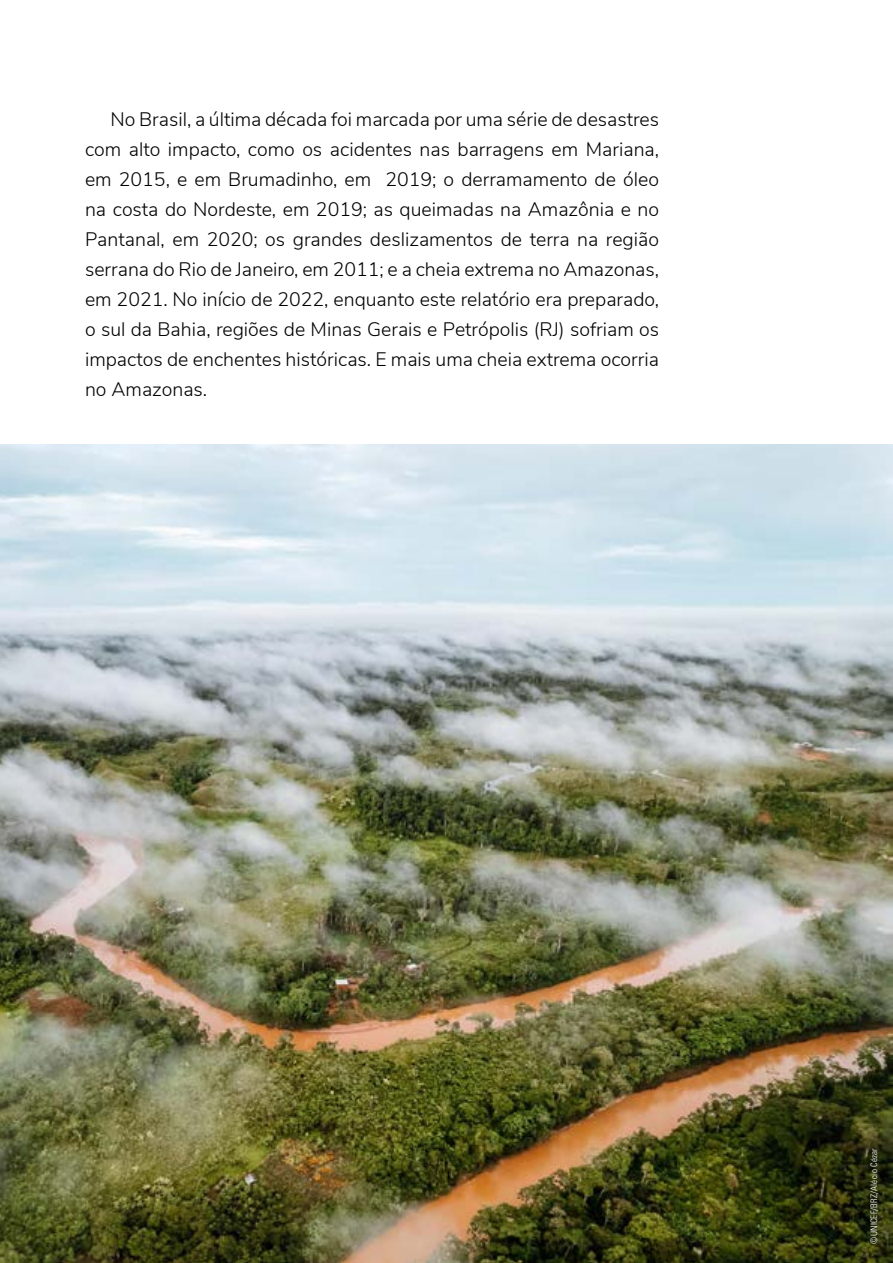
<style>
.page{position:relative;width:893px;height:1263px;background:#fff}
.page>*{position:absolute;margin:0;border:0;box-sizing:border-box;transform-origin:0 0}
.t1{font:300 19.5px/30px "Nunito Sans";color:#000;text-align:justify}
.t2{font:600 15px "Nunito Sans";color:#fff}
.t3{font:300 condensed 9px "Univers LT Std";letter-spacing:.02em;color:#fff}
</style>
<div class="page">
<img style="left:0;top:444px;width:893px;height:819px">
<p class="t1" style="left:85px;top:103px;width:576px;text-indent:26px">No Brasil, a última década foi marcada por uma série de desastres com alto impacto, como os acidentes nas barragens em Mariana, em 2015, e em Brumadinho, em 2019; o derramamento de óleo na costa do Nordeste, em 2019; as queimadas na Amazônia e no Pantanal, em 2020; os grandes deslizamentos de terra na região serrana do Rio de Janeiro, em 2011; e a cheia extrema no Amazonas, em 2021. No início de 2022, enquanto este relatório era preparado, o sul da Bahia, regiões de Minas Gerais e Petrópolis (RJ) sofriam os impactos de enchentes históricas. E mais uma cheia extrema ocorria no Amazonas.</p>
<p class="t3" style="left:869px;top:1244px;width:97px;rotate:-90deg">©️UNICEF/BRZ/Alécio Cézar</p>
<p class="t2" style="left:859px;top:1230px;width:19px">53</p>
</div>
